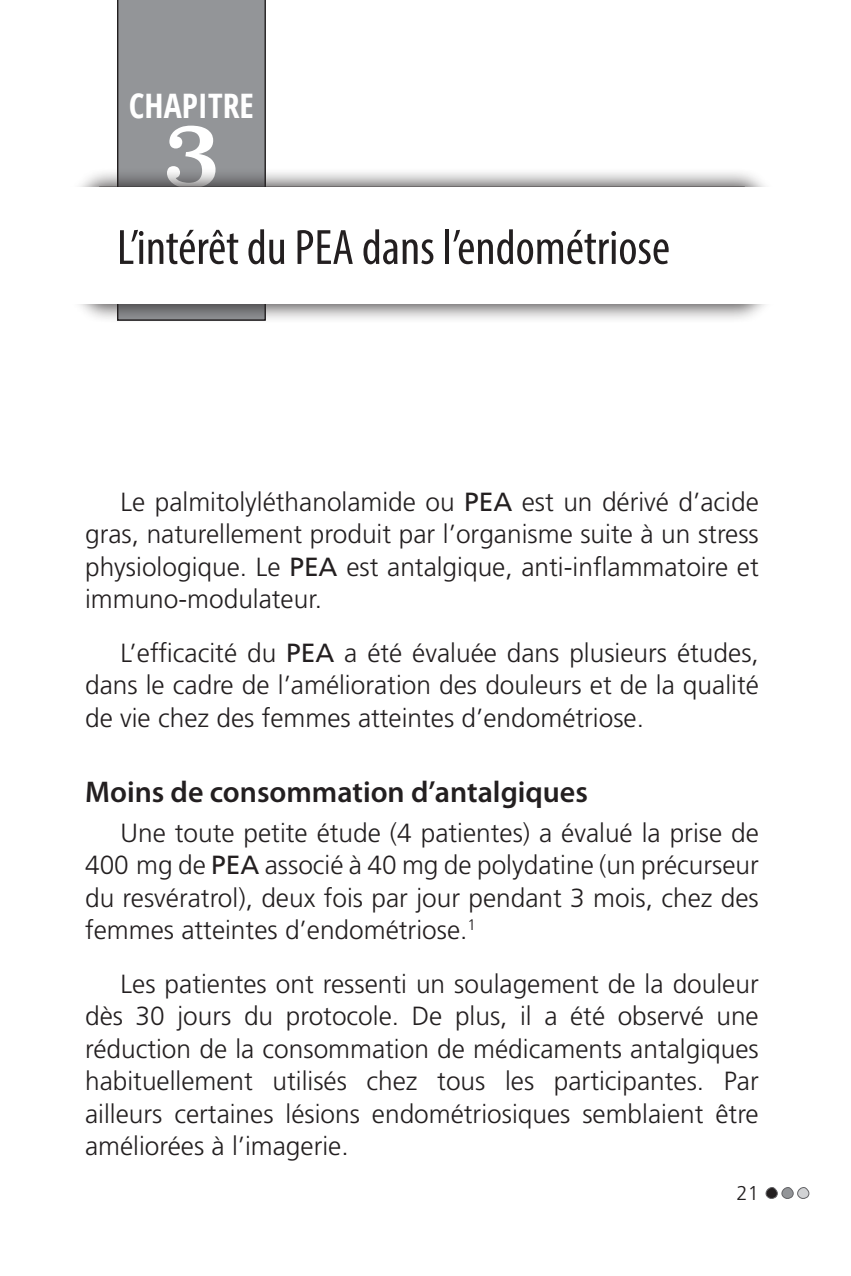
<style>
.page{position:relative;width:851px;height:1276px;background:#fff}
.page>*{position:absolute;margin:0;border:0;box-sizing:border-box;transform-origin:0 0}
.t1{font:90px "Superclarendon Rg";color:#fff}
.t2{font:condensed 50px "Myriad Pro";color:#231f20}
.t3{font:700 condensed 33.75px "Open Sans";color:#fff}
.t4{font:600 30px "Myriad Pro";color:#231f20}
.t5{font:300 26.25px/32.5px "Frutiger LT Std";color:#231f20;text-align:justify}
.t6{font:300 20px "Frutiger LT Std";color:#231f20}
.s1{font-weight:400}
</style>
<div class="page">
<svg style="left:765px;top:1187px;width:44px;height:12px"></svg>
<div style="left:117px;top:0;width:149px;height:167px;background:#939598"></div>
<div style="left:44px;top:167px;width:755px;height:157px;background:#231f20;opacity:.75"></div>
<div style="left:0;top:187px;width:850px;height:117px;background:#fff"></div>
<p class="t3" style="left:129px;top:82px;width:126px">CHAPITRE</p>
<h1 class="t1" style="left:162px;top:100px;width:59px">3</h1>
<h2 class="t2" style="left:117px;top:217px;width:554px">L’intérêt du PEA dans l’endométriose</h2>
<p class="t5" style="left:85px;top:486px;width:675px;text-indent:35px">Le palmitolyléthanolamide ou <span class="s1">PEA</span> est un dérivé d’acide gras, naturellement produit par l’organisme suite à un stress physiologique. Le <span class="s1">PEA</span> est antalgique, anti-inflammatoire et immuno-modulateur.</p>
<p class="t5" style="left:85px;top:637px;width:675px;text-indent:35px">L’efficacité du <span class="s1">PEA</span> a été évaluée dans plusieurs études, dans le cadre de l’amélioration des douleurs et de la qualité de vie chez des femmes atteintes d’endométriose.</p>
<p class="t4" style="left:85px;top:773px;width:504px">Moins de consommation d’antalgiques</p>
<p class="t5" style="left:85px;top:816px;width:675px;text-indent:35px">Une toute petite étude (4 patientes) a évalué la prise de 400 mg de <span class="s1">PEA</span> associé à 40 mg de polydatine (un précurseur du resvératrol), deux fois par jour pendant 3 mois, chez des femmes atteintes d’endométriose.<sup>1</sup></p>
<p class="t5" style="left:85px;top:968px;width:675px;text-indent:35px">Les patientes ont ressenti un soulagement de la douleur dès 30 jours du protocole. De plus, il a été observé une réduction de la consommation de médicaments antalgiques habituellement utilisés chez tous les participantes. Par ailleurs certaines lésions endométriosiques semblaient être améliorées à l’imagerie.</p>
<p class="t6" style="left:736px;top:1181px;width:24px">21</p>
</div>
